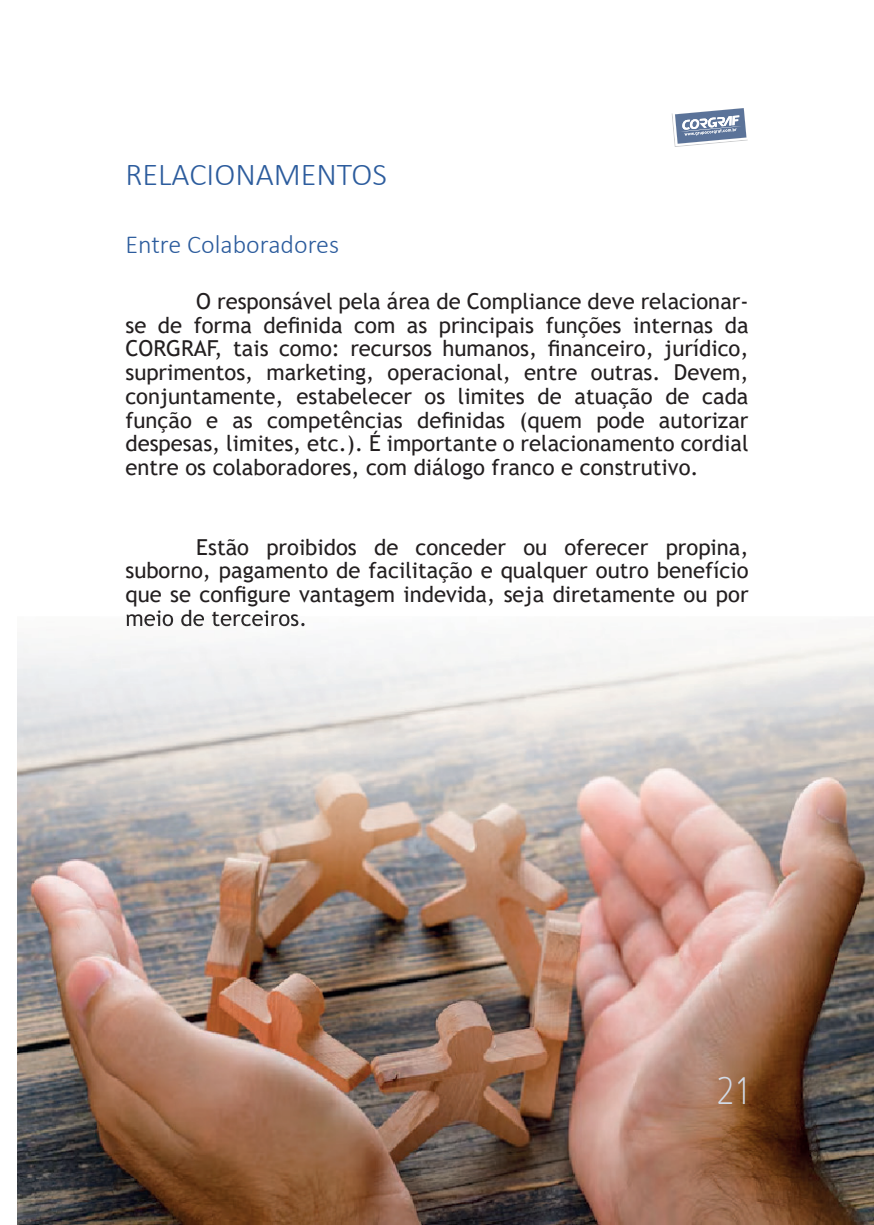
<style>
.page{position:relative;width:874px;height:1225px;background:#fff}
.page>*{position:absolute;margin:0;border:0;box-sizing:border-box;transform-origin:0 0}
.t1{font:100 44px "Colaborate";color:#d2dae6;scale:.84 1}
.t2{font:300 32px "Calibri";color:#2c5c9d}
.t3{font:300 26px "Calibri";color:#2c5c9d}
.t4{font:22px/23.8px "Trebuchet MS";color:#231f20;text-align:justify}
</style>
<div class="page">
<svg style="left:671px;top:108px;width:77px;height:39px"></svg>
<img style="left:17px;top:616px;width:856px;height:609px">
<img style="left:718px;top:1076px;width:26px;height:27px">
<img style="left:127px;top:616px;width:177px;height:10px">
<h2 class="t2" style="left:125px;top:155px;width:263px">RELACIONAMENTOS</h2>
<p class="t3" style="left:125px;top:228px;width:215px">Entre Colaboradores</p>
<p class="t4" style="left:125px;top:289px;width:624px;text-indent:71px">O responsável pela área de Compliance deve relacionar&shy;se de forma definida com as principais funções internas da CORGRAF, tais como: recursos humanos, financeiro, jurídico, suprimentos, marketing, operacional, entre outras. Devem, conjuntamente, estabelecer os limites de atuação de cada função e as competências definidas (quem pode autorizar despesas, limites, etc.). É importante o relacionamento cordial entre os colaboradores, com diálogo franco e construtivo.</p>
<p class="t4" style="left:125px;top:535px;width:624px;text-indent:71px">Estão proibidos de conceder ou oferecer propina, suborno, pagamento de facilitação e qualquer outro benefício que se configure vantagem indevida, seja diretamente ou por meio de terceiros.</p>
<h1 class="t1" style="left:716px;top:1066px;width:42px">21</h1>
</div>
